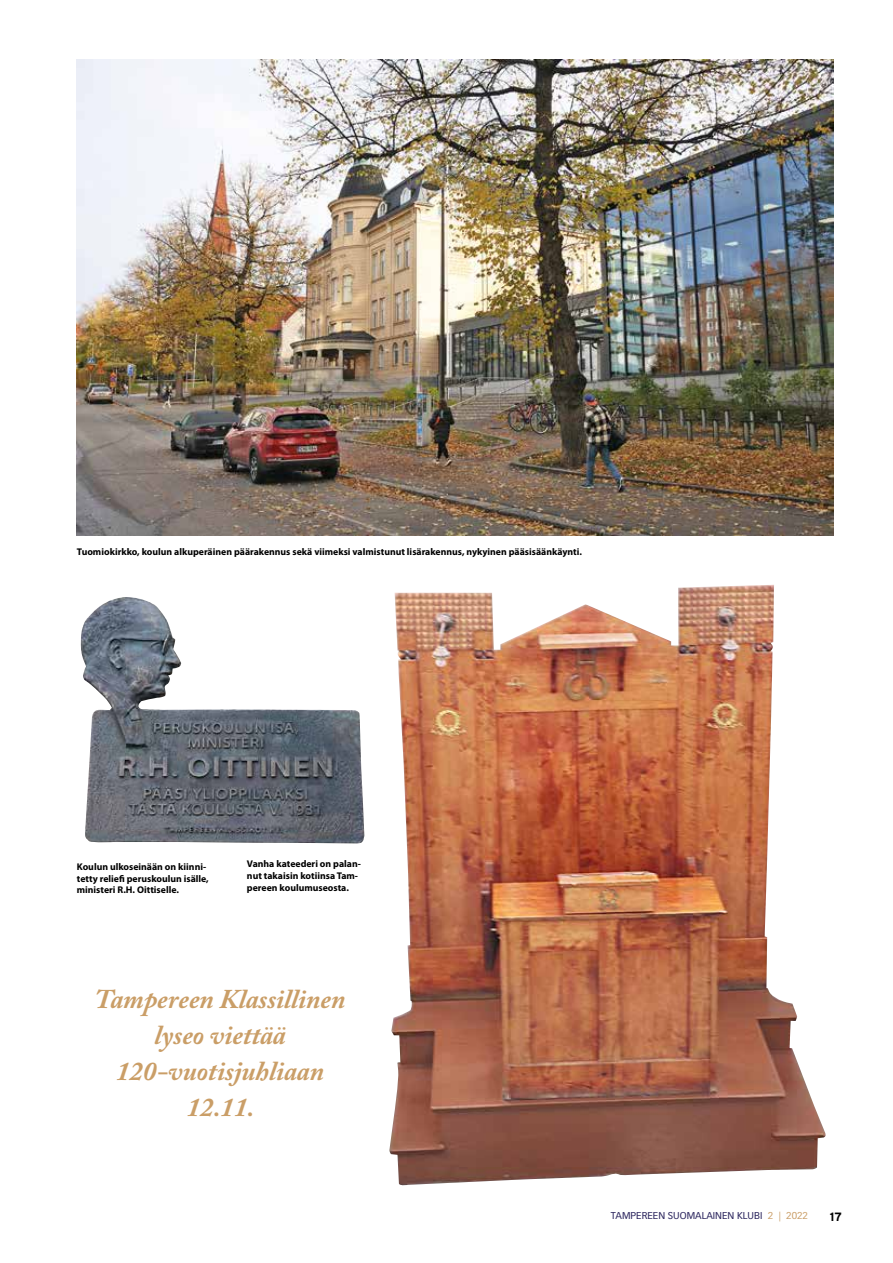
<style>
.page{position:relative;width:893px;height:1263px;background:#fff}
.page>*{position:absolute;margin:0;border:0;box-sizing:border-box;transform-origin:0 0}
.t1{font:italic 700 27px/36px "Adobe Caslon Pro";color:#ca9e67;text-align:center}
.t2{font:700 12px "Interstate";color:#000}
.t3{font:700 9.75px/11.7px "Myriad Pro";color:#000}
.t4{font:9.75px "Vectora LT Std";color:#29235c}
.s1{color:#ca9e67}
</style>
<div class="page">
<img style="left:77px;top:60px;width:756px;height:476px">
<img style="left:389px;top:585px;width:437px;height:601px">
<img style="left:80px;top:597px;width:284px;height:246px">
<p class="t3" style="left:77px;top:545px;width:507px">Tuomiokirkko, koulun alkuperäinen päärakennus sekä viimeksi valmistunut lisärakennus, nykyinen pääsisäänkäynti.</p>
<p class="t3" style="left:77px;top:860px;width:133px">Koulun ulkoseinään on kiinni&shy;tetty reliefi peruskoulun isälle, ministeri R.H. Oittiselle.</p>
<p class="t3" style="left:247px;top:858px;width:115px">Vanha kateederi on palan&shy;nut takaisin kotiinsa Tam&shy;pereen koulumuseosta.</p>
<h1 class="t1" style="left:95px;top:981px;width:252px">Tampereen Klassillinen lyseo viettää<br>120-vuotisjuhliaan<br>12.11.</h1>
<p class="t4" style="left:611px;top:1210px;width:198px">TAMPEREEN SUOMALAINEN KLUBI <span class="s1">2 | 2022</span></p>
<p class="t2" style="left:830px;top:1210px;width:14px">17</p>
</div>
